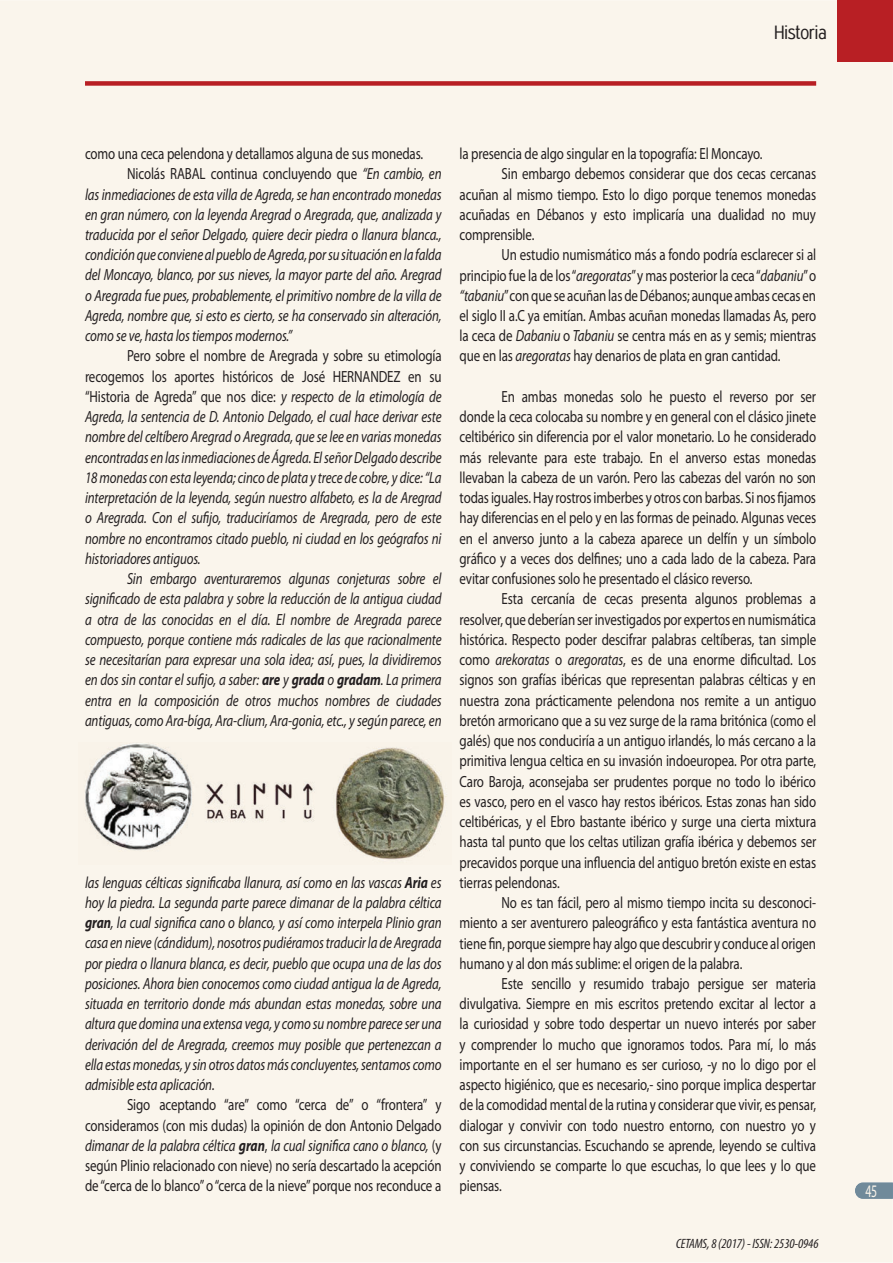
<style>
.page{position:relative;width:893px;height:1263px;background:#faf5ec}
.page>*{position:absolute;margin:0;border:0;box-sizing:border-box;transform-origin:0 0}
.t1{font:19.5px "Expressway Cd Lt";color:#231f20;scale:1.2 1}
.t2{font:17.7px "Myriad Pro";color:#fff;scale:.67 1}
.t3{font:16.2px/20.2px "Myriad Pro";letter-spacing:-.01em;color:#231f20;text-align:justify;scale:.8 1}
.t4{font:italic 16.2px/20.2px "Myriad Pro";letter-spacing:-.01em;color:#231f20;text-align:justify;scale:.8 1}
.t5{font:italic condensed 13.5px "Myriad Pro";letter-spacing:-.01em;color:#231f20}
.s1{font-style:italic}
.s2{font-style:normal}
.s3{font-weight:700}
.s4{font-weight:700;font-style:italic}
</style>
<div class="page">
<svg style="left:855px;top:1183px;width:38px;height:16px"></svg>
<div style="left:865px;top:1185px;width:11px;height:12px;background:#708a9a"></div>
<div style="left:677px;top:1239px;width:141px;height:11px;background:#faf5ec"></div>
<div style="left:837px;top:0;width:56px;height:62px;background:#b81f24"></div>
<div style="left:85px;top:81px;width:731px;height:5px;background:#b81f24"></div>
<img style="left:79px;top:743px;width:372px;height:122px">
<p class="t1" style="left:774px;top:21px;width:45px">Historia</p>
<p class="t3" style="left:85px;top:144px;width:424px">como una ceca pelendona y detallamos alguna de sus monedas.</p>
<p class="t3" style="left:127px;top:165px;width:395px">Nicolás RABAL continua concluyendo que <span class="s1">“En cambio, en</span></p>
<p class="t4" style="left:85px;top:185px;width:447px">las inmediaciones de esta villa de Agreda, se han encontrado monedas</p>
<p class="t4" style="left:85px;top:205px;width:447px">en gran número, con la leyenda Aregrad o Aregrada, que, analizada y</p>
<p class="t4" style="left:85px;top:225px;width:447px">traducida por el señor Delgado, quiere decir piedra o llanura blanca.,</p>
<p class="t4" style="left:85px;top:246px;width:447px">condición que conviene al pueblo de Agreda, por su situación en la falda</p>
<p class="t4" style="left:85px;top:266px;width:447px">del Moncayo, blanco, por sus nieves, la mayor parte del año. Aregrad</p>
<p class="t4" style="left:85px;top:286px;width:447px">o Aregrada fue pues, probablemente, el primitivo nombre de la villa de</p>
<p class="t4" style="left:85px;top:306px;width:447px">Agreda, nombre que, si esto es cierto, se ha conservado sin alteración,</p>
<p class="t4" style="left:85px;top:327px;width:260px">como se ve, hasta los tiempos modernos.”</p>
<p class="t4" style="left:85px;top:347px;width:447px;text-indent:42px"><span class="s2">Pero sobre el nombre de Aregrada y sobre su etimología recogemos los aportes históricos de José HERNANDEZ en su “Historia de Agreda” que nos dice:</span> y respecto de la etimología de Agreda, la sentencia de D. Antonio Delgado, el cual hace derivar este nombre del celtíbero Aregrad o Aregrada, que se lee en varias monedas encontradas en las inmediaciones de Ágreda. El señor Delgado describe 18 monedas con esta leyenda; cinco de plata y trece de cobre, y dice: “La interpretación de la leyenda, según nuestro alfabeto, es la de Aregrad o Aregrada. Con el sufijo, traduciríamos de Aregrada, pero de este nombre no encontramos citado pueblo, ni ciudad en los geógrafos ni historiadores antiguos.</p>
<p class="t4" style="left:85px;top:570px;width:447px;text-indent:42px">Sin embargo aventuraremos algunas conjeturas sobre el significado de esta palabra y sobre la reducción de la antigua ciudad a otra de las conocidas en el día. El nombre de Aregrada parece compuesto, porque contiene más radicales de las que racionalmente se necesitarían para expresar una sola idea; así, pues, la dividiremos en dos sin contar el sufijo, a saber: <span class="s3">are</span> y <span class="s3">grada</span> o <span class="s3">gradam</span>. La primera entra en la composición de otros muchos nombres de ciudades antiguas, como Ara-bíga, Ara-clium, Ara-gonia, etc., y según parece, en</p>
<p class="t4" style="left:85px;top:873px;width:447px">las lenguas célticas significaba llanura, así como en las vascas <span class="s3">Aria</span> es hoy la piedra. La segunda parte parece dimanar de la palabra céltica <span class="s3">gran</span>, la cual significa cano o blanco, y así como interpela Plinio gran casa en nieve (cándidum), nosotros pudiéramos traducir la de Aregrada por piedra o llanura blanca, es decir, pueblo que ocupa una de las dos posiciones. Ahora bien conocemos como ciudad antigua la de Agreda, situada en territorio donde más abundan estas monedas, sobre una altura que domina una extensa vega, y como su nombre parece ser una derivación del de Aregrada, creemos muy posible que pertenezcan a ella estas monedas, y sin otros datos más concluyentes, sentamos como admisible esta aplicación.</p>
<p class="t3" style="left:85px;top:1096px;width:447px;text-indent:42px">Sigo aceptando “are” como “cerca de” o “frontera” y consideramos (con mis dudas) la opinión de don Antonio Delgado <span class="s1">dimanar de la palabra céltica</span> <span class="s4">gran</span>, <span class="s1">la cual significa cano o blanco,</span> (y según Plinio relacionado con nieve) no sería descartado la acepción de “cerca de lo blanco” o “cerca de la nieve” porque nos reconduce a</p>
<p class="t3" style="left:460px;top:145px;width:380px">la presencia de algo singular en la topografía: El Moncayo.</p>
<p class="t3" style="left:502px;top:165px;width:395px">Sin embargo debemos considerar que dos cecas cercanas</p>
<p class="t3" style="left:460px;top:185px;width:447px">acuñan al mismo tiempo. Esto lo digo porque tenemos monedas</p>
<p class="t3" style="left:460px;top:205px;width:447px">acuñadas en Débanos y esto implicaría una dualidad no muy</p>
<p class="t3" style="left:460px;top:225px;width:95px">comprensible.</p>
<p class="t3" style="left:502px;top:246px;width:395px">Un estudio numismático más a fondo podría esclarecer si al</p>
<p class="t3" style="left:460px;top:266px;width:447px">principio fue la de los “<span class="s1">aregoratas</span>” y mas posterior la ceca “<span class="s1">dabaniu</span>” o</p>
<p class="t3" style="left:460px;top:286px;width:447px"><span class="s1">“tabaniu</span>” con que se acuñan las de Débanos; aunque ambas cecas en</p>
<p class="t3" style="left:460px;top:306px;width:447px">el siglo II a.C ya emitían. Ambas acuñan monedas llamadas As, pero</p>
<p class="t3" style="left:460px;top:327px;width:447px">la ceca de <span class="s1">Dabaniu</span> o <span class="s1">Tabaniu</span> se centra más en as y semis; mientras</p>
<p class="t3" style="left:460px;top:347px;width:403px">que en las <span class="s1">aregoratas</span> hay denarios de plata en gran cantidad.</p>
<p class="t3" style="left:460px;top:387px;width:447px;text-indent:42px">En ambas monedas solo he puesto el reverso por ser donde la ceca colocaba su nombre y en general con el clásico jinete celtibérico sin diferencia por el valor monetario. Lo he considerado más relevante para este trabajo. En el anverso estas monedas llevaban la cabeza de un varón. Pero las cabezas del varón no son todas iguales. Hay rostros imberbes y otros con barbas. Si nos fijamos hay diferencias en el pelo y en las formas de peinado. Algunas veces en el anverso junto a la cabeza aparece un delfín y un símbolo gráfico y a veces dos delfines; uno a cada lado de la cabeza. Para evitar confusiones solo he presentado el clásico reverso.</p>
<p class="t3" style="left:460px;top:590px;width:447px;text-indent:42px">Esta cercanía de cecas presenta algunos problemas a resolver, que deberían ser investigados por expertos en numismática histórica. Respecto poder descifrar palabras celtíberas, tan simple como <span class="s1">arekoratas</span> o <span class="s1">aregoratas</span>, es de una enorme dificultad. Los signos son grafías ibéricas que representan palabras célticas y en nuestra zona prácticamente pelendona nos remite a un antiguo bretón armoricano que a su vez surge de la rama britónica (como el galés) que nos conduciría a un antiguo irlandés, lo más cercano a la primitiva lengua celtica en su invasión indoeuropea. Por otra parte, Caro Baroja, aconsejaba ser prudentes porque no todo lo ibérico es vasco, pero en el vasco hay restos ibéricos. Estas zonas han sido celtibéricas, y el Ebro bastante ibérico y surge una cierta mixtura hasta tal punto que los celtas utilizan grafía ibérica y debemos ser precavidos porque una influencia del antiguo bretón existe en estas tierras pelendonas.</p>
<p class="t3" style="left:460px;top:893px;width:447px;text-indent:42px">No es tan fácil, pero al mismo tiempo incita su desconoci&shy;miento a ser aventurero paleográfico y esta fantástica aventura no tiene fin, porque siempre hay algo que descubrir y conduce al origen humano y al don más sublime: el origen de la palabra.</p>
<p class="t3" style="left:460px;top:974px;width:447px;text-indent:42px">Este sencillo y resumido trabajo persigue ser materia divulgativa. Siempre en mis escritos pretendo excitar al lector a la curiosidad y sobre todo despertar un nuevo interés por saber y comprender lo mucho que ignoramos todos. Para mí, lo más importante en el ser humano es ser curioso, -y no lo digo por el aspecto higiénico, que es necesario,- sino porque implica despertar de la comodidad mental de la rutina y considerar que vivir, es pensar, dialogar y convivir con todo nuestro entorno, con nuestro yo y con sus circunstancias. Escuchando se aprende, leyendo se cultiva y conviviendo se comparte lo que escuchas, lo que lees y lo que piensas.</p>
<p class="t5" style="left:676px;top:1236px;width:144px">CETAMS, 8 (2017) - ISSN: 2530-0946</p>
<p class="t2" style="left:865px;top:1184px;width:19px">45</p>
</div>
